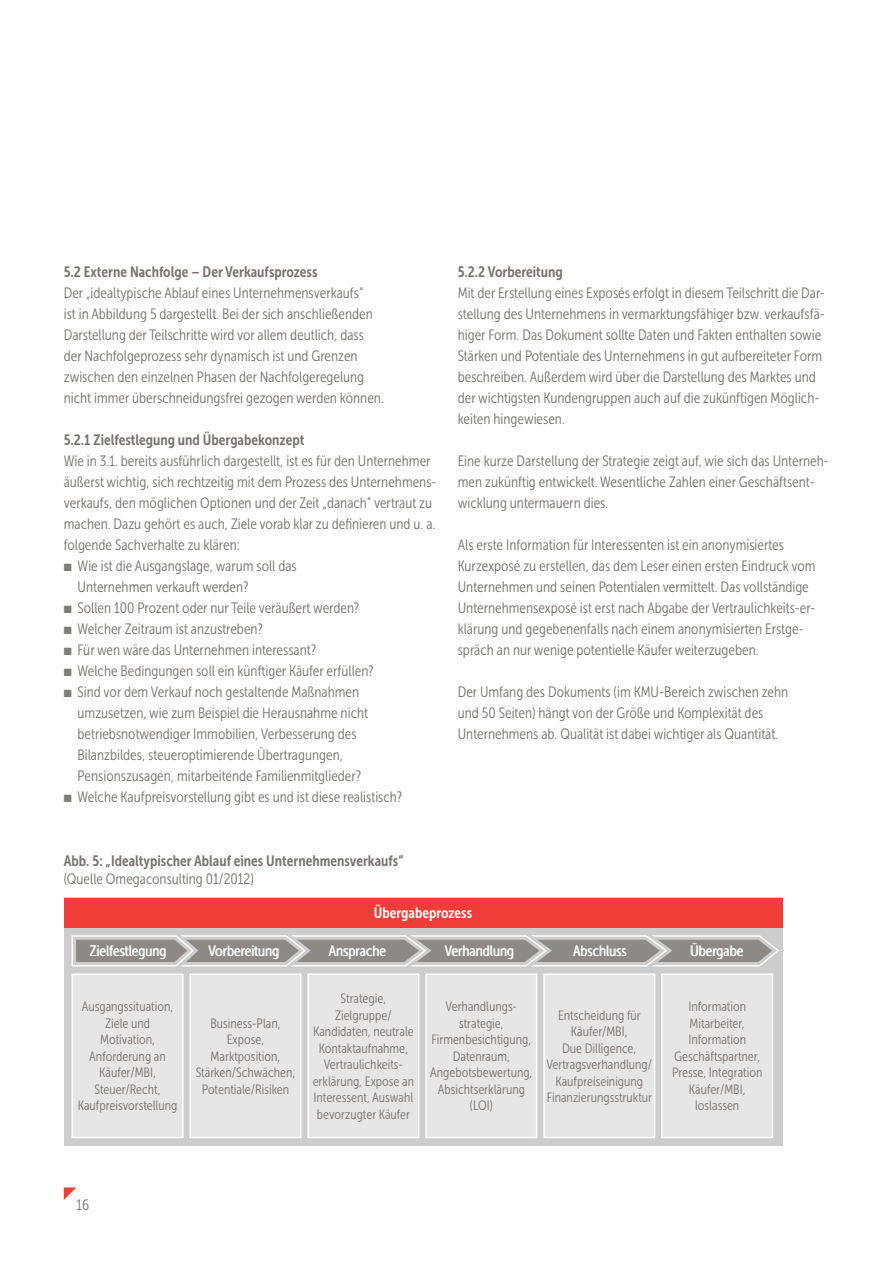
<style>
.page{position:relative;width:893px;height:1263px;background:#fff}
.page>*{position:absolute;margin:0;border:0;box-sizing:border-box;transform-origin:0 0}
.t1{font:15px/21px "Museo Sans Cond 300";color:#787370}
.t2{font:15px "Museo Sans Cond 700";color:#787370}
.t3{font:15px "Museo Sans Cond 300";color:#fff}
.t4{font:15px "Museo Sans Cond 700";color:#fff}
.t5{font:13.5px/16.5px "Museo Sans Cond 300";color:#787370;text-align:center}
.s1{color:#807c79}
</style>
<div class="page">
<svg style="left:64px;top:1187px;width:12px;height:13px"></svg>
<div style="left:64px;top:898px;width:718px;height:248px;background:linear-gradient(to right,#d1d1d1,#d1d0d0)"></div>
<div style="left:64px;top:898px;width:718px;height:29px;background:#f13d37"></div>
<div style="left:72px;top:974px;width:111px;height:163px;background:#e7e6e6"></div>
<div style="left:72px;top:973px;width:112px;height:165px;border:2px solid #fff"></div>
<div style="left:662px;top:974px;width:110px;height:163px;background:#e7e6e6"></div>
<div style="left:661px;top:973px;width:112px;height:165px;border:2px solid #fff"></div>
<div style="left:190px;top:974px;width:111px;height:163px;background:#e7e6e6"></div>
<div style="left:189px;top:973px;width:113px;height:165px;border:2px solid #fff"></div>
<div style="left:308px;top:974px;width:111px;height:163px;background:#e7e6e6"></div>
<div style="left:307px;top:973px;width:112px;height:165px;border:2px solid #fff"></div>
<div style="left:426px;top:974px;width:111px;height:163px;background:#e7e6e6"></div>
<div style="left:425px;top:973px;width:112px;height:165px;border:2px solid #fff"></div>
<div style="left:544px;top:974px;width:111px;height:163px;background:#e7e6e6"></div>
<div style="left:543px;top:973px;width:112px;height:165px;border:2px solid #fff"></div>
<svg style="left:65px;top:928px;width:719px;height:45px;background:#b5b3b1"></svg>
<p class="t2" style="left:64px;top:263px;width:255px">5.2 Externe Nachfolge – Der Verkaufsprozess</p>
<p class="t1" style="left:64px;top:282px;width:322px">Der „idealtypische Ablauf eines Unternehmensverkaufs“<br>ist in Abbildung 5 dargestellt. Bei der sich anschließenden Darstellung der Teilschritte wird vor allem deutlich, dass der Nachfolgeprozess sehr dynamisch ist und Grenzen zwischen den einzelnen Phasen der Nachfolgeregelung nicht immer überschneidungsfrei gezogen werden können.</p>
<p class="t2" style="left:64px;top:431px;width:242px">5.2.1 Zielfestlegung und Übergabekonzept</p>
<p class="t1" style="left:64px;top:450px;width:374px">Wie in 3.1. bereits ausführlich dargestellt, ist es für den Unternehmer äußerst wichtig, sich rechtzeitig mit dem Prozess des Unternehmens&shy;verkaufs, den möglichen Optionen und der Zeit „danach“ vertraut zu machen. Dazu gehört es auch, Ziele vorab klar zu definieren und u. a. folgende Sachverhalte zu klären:</p>
<p class="t1" style="left:78px;top:555px;width:221px;text-indent:-14px"><span class="s1">■</span> Wie ist die Ausgangslage, warum soll das<br>Unternehmen verkauft werden?</p>
<p class="t1" style="left:64px;top:597px;width:297px"><span class="s1">■</span> Sollen 100 Prozent oder nur Teile veräußert werden?</p>
<p class="t1" style="left:64px;top:618px;width:201px"><span class="s1">■</span> Welcher Zeitraum ist anzustreben?</p>
<p class="t1" style="left:64px;top:639px;width:254px"><span class="s1">■</span> Für wen wäre das Unternehmen interessant?</p>
<p class="t1" style="left:64px;top:660px;width:311px"><span class="s1">■</span> Welche Bedingungen soll ein künftiger Käufer erfüllen?</p>
<p class="t1" style="left:78px;top:681px;width:292px;text-indent:-14px"><span class="s1">■</span> Sind vor dem Verkauf noch gestaltende Maßnahmen umzusetzen, wie zum Beispiel die Herausnahme nicht betriebsnotwendiger Immobilien, Verbesserung des Bilanzbildes, steueroptimierende Übertragungen, Pensionszusagen, mitarbeitende Familienmitglieder?</p>
<p class="t1" style="left:64px;top:786px;width:340px"><span class="s1">■</span> Welche Kaufpreisvorstellung gibt es und ist diese realistisch?</p>
<p class="t2" style="left:458px;top:263px;width:107px">5.2.2 Vorbereitung</p>
<p class="t1" style="left:458px;top:282px;width:369px">Mit der Erstellung eines Exposés erfolgt in diesem Teilschritt die Dar&shy;stellung des Unternehmens in vermarktungsfähiger bzw. verkaufsfä&shy;higer Form. Das Dokument sollte Daten und Fakten enthalten sowie Stärken und Potentiale des Unternehmens in gut aufbereiteter Form beschreiben. Außerdem wird über die Darstellung des Marktes und der wichtigsten Kundengruppen auch auf die zukünftigen Möglich&shy;keiten hingewiesen.</p>
<p class="t1" style="left:458px;top:450px;width:373px">Eine kurze Darstellung der Strategie zeigt auf, wie sich das Unterneh&shy;men zukünftig entwickelt. Wesentliche Zahlen einer Geschäftsent&shy;wicklung untermauern dies.</p>
<p class="t1" style="left:458px;top:534px;width:359px">Als erste Information für Interessenten ist ein anonymisiertes Kurzexposé zu erstellen, das dem Leser einen ersten Eindruck vom Unternehmen und seinen Potentialen vermittelt. Das vollständige Unternehmensexposé ist erst nach Abgabe der Vertraulichkeits-er&shy;klärung und gegebenenfalls nach einem anonymisierten Erstge&shy;spräch an nur wenige potentielle Käufer weiterzugeben.</p>
<p class="t1" style="left:458px;top:681px;width:332px">Der Umfang des Dokuments (im KMU-Bereich zwischen zehn und 50 Seiten) hängt von der Größe und Komplexität des<br>Unternehmens ab. Qualität ist dabei wichtiger als Quantität.</p>
<p class="t2" style="left:64px;top:853px;width:341px">Abb. 5: „Idealtypischer Ablauf eines Unternehmensverkaufs“</p>
<p class="t1" style="left:64px;top:869px;width:191px">(Quelle Omegaconsulting 01/2012)</p>
<p class="t4" style="left:374px;top:905px;width:100px">Übergabeprozess</p>
<p class="t3" style="left:90px;top:943px;width:78px">Zielfestlegung</p>
<p class="t3" style="left:209px;top:943px;width:72px">Vorbereitung</p>
<p class="t3" style="left:329px;top:943px;width:59px">Ansprache</p>
<p class="t3" style="left:445px;top:943px;width:71px">Verhandlung</p>
<p class="t3" style="left:573px;top:943px;width:55px">Abschluss</p>
<p class="t3" style="left:691px;top:943px;width:54px">Übergabe</p>
<p class="t5" style="left:313px;top:990px;width:103px">Strategie,<br>Zielgruppe/<br>Kandidaten, neutrale<br>Kontaktaufnahme,<br>Vertraulichkeits&shy;erklärung, Expose an<br>Interessent, Auswahl bevorzugter Käufer</p>
<p class="t5" style="left:430px;top:999px;width:104px">Verhandlungs&shy;strategie,<br>Firmenbesichtigung,<br>Datenraum,<br>Angebotsbewertung,<br>Absichtserklärung (LOI)</p>
<p class="t5" style="left:546px;top:1007px;width:107px">Entscheidung für<br>Käufer/MBI,<br>Due Dilligence,<br>Vertragsverhandlung/<br>Kaufpreiseinigung<br>Finanzierungsstruktur</p>
<p class="t5" style="left:78px;top:999px;width:101px">Ausgangssituation,<br>Ziele und<br>Motivation,<br>Anforderung an<br>Käufer/MBI,<br>Steuer/Recht,<br>Kaufpreisvorstellung</p>
<p class="t5" style="left:672px;top:999px;width:92px">Information<br>Mitarbeiter,<br>Information<br>Geschäftspartner,<br>Presse, Integration<br>Käufer/MBI, loslassen</p>
<p class="t5" style="left:196px;top:1015px;width:101px">Business-Plan,<br>Expose,<br>Marktposition,<br>Stärken/Schwächen,<br>Potentiale/Risiken</p>
<p class="t1" style="left:76px;top:1195px;width:14px">16</p>
</div>
